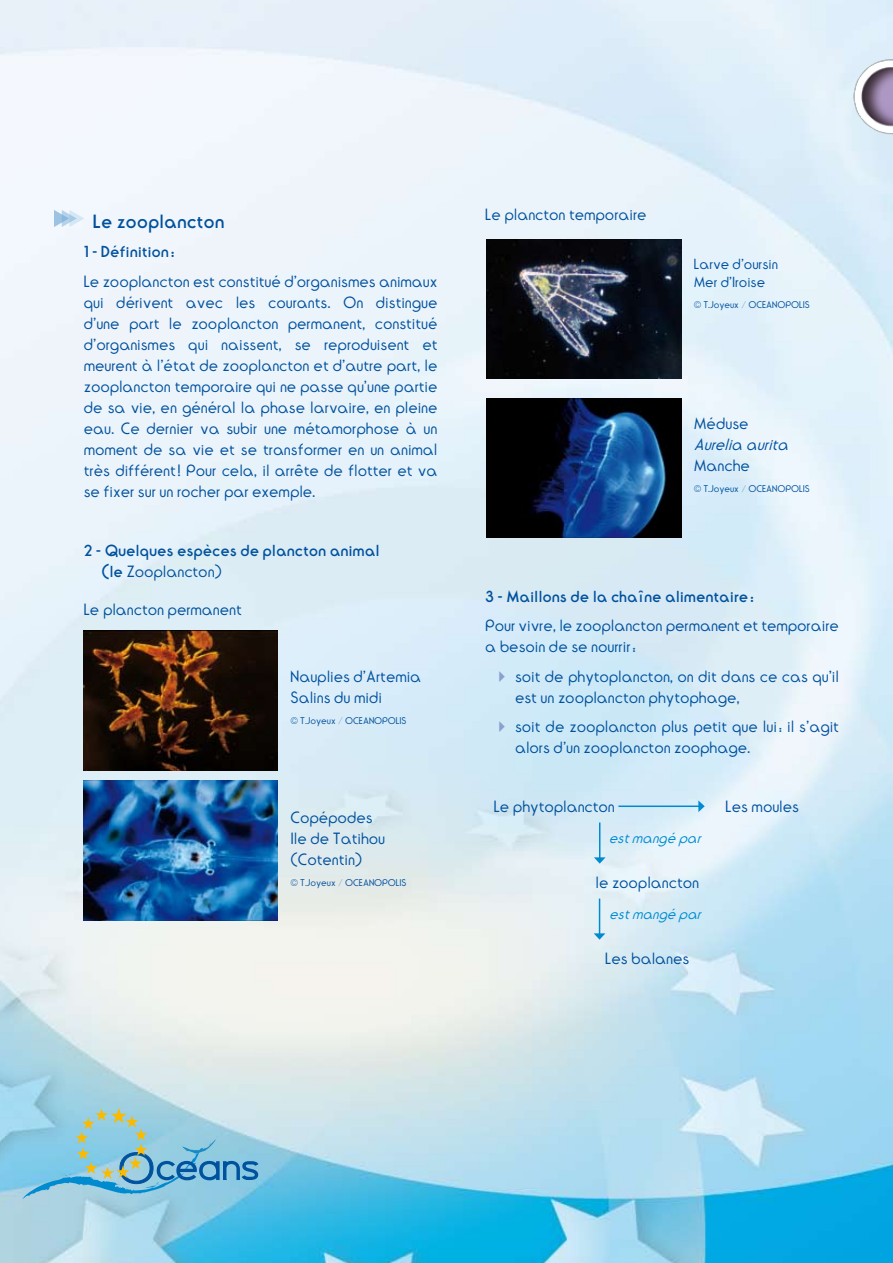
<style>
.page{position:relative;width:893px;height:1263px;background:#fff}
.page>*{position:absolute;margin:0;border:0;box-sizing:border-box;transform-origin:0 0}
.t1{font:500 18px "Ronda";color:#00519e}
.t2{font:300 15px/21px "Ronda";color:#00519e}
.t3{font:500 15px/21px "Ronda";color:#00519e}
.t4{font:italic 300 15px "Ronda";color:#00519e}
.t5{font:300 13.5px/18px "Ronda";color:#00519e}
.t6{font:italic 300 13.5px "Ronda";color:#008bd0}
.t7{font:300 9px "Ronda";color:#00519e}
.s1{font-weight:300}
</style>
<div class="page">
<img style="left:0;top:0;width:893px;height:1263px">
<svg style="left:22px;top:1108px;width:236px;height:91px;background:#8ac3d7"></svg>
<img style="left:851px;top:54px;width:42px;height:87px">
<svg style="left:54px;top:210px;width:30px;height:17px"></svg>
<hr style="left:618px;top:805px;width:81px;height:2px;background:#008bd0">
<svg style="left:698px;top:800px;width:7px;height:12px"></svg>
<hr style="left:599px;top:822px;width:1px;height:36px;background:#008bd0">
<svg style="left:594px;top:857px;width:12px;height:7px"></svg>
<hr style="left:599px;top:898px;width:1px;height:36px;background:#008bd0">
<svg style="left:594px;top:933px;width:11px;height:7px"></svg>
<img style="left:84px;top:631px;width:194px;height:139px">
<img style="left:487px;top:239px;width:194px;height:140px">
<img style="left:84px;top:780px;width:194px;height:140px">
<img style="left:487px;top:398px;width:194px;height:140px">
<svg style="left:499px;top:671px;width:6px;height:11px"></svg>
<svg style="left:499px;top:721px;width:6px;height:11px"></svg>
<p class="t1" style="left:93px;top:210px;width:133px">Le zooplancton</p>
<p class="t3" style="left:84px;top:241px;width:92px">1 - Définition:</p>
<p class="t2" style="left:84px;top:271px;width:355px;text-align:justify">Le zooplancton est constitué d’organismes animaux qui dérivent avec les courants. On distingue d’une part le zooplancton permanent, constitué d’organismes qui naissent, se reproduisent et meurent à l’état de zooplancton et d’autre part, le zooplancton temporaire qui ne passe qu’une partie de sa vie, en général la phase larvaire, en pleine eau. Ce dernier va subir une métamorphose à un moment de sa vie et se transformer en un animal très différent! Pour cela, il arrête de flotter et va se fixer sur un rocher par exemple.</p>
<p class="t3" style="left:102px;top:540px;width:279px;text-indent:-18px">2 - Quelques espèces de plancton animal (le <span class="s1">Zooplancton)</span></p>
<p class="t2" style="left:84px;top:599px;width:160px">Le plancton permanent</p>
<p class="t2" style="left:291px;top:666px;width:132px">Nauplies d’Artemia<br>Salins du midi</p>
<p class="t7" style="left:291px;top:715px;width:117px">© T.Joyeux / OCEANOPOLIS</p>
<p class="t2" style="left:291px;top:808px;width:96px">Copépodes<br>Ile de Tatihou (Cotentin)</p>
<p class="t7" style="left:291px;top:878px;width:117px">© T.Joyeux / OCEANOPOLIS</p>
<p class="t2" style="left:485px;top:204px;width:163px">Le plancton temporaire</p>
<p class="t5" style="left:694px;top:255px;width:86px">Larve d’oursin<br>Mer d’Iroise</p>
<p class="t7" style="left:694px;top:299px;width:117px">© T.Joyeux / OCEANOPOLIS</p>
<p class="t2" style="left:694px;top:413px;width:56px">Méduse</p>
<p class="t4" style="left:694px;top:435px;width:101px">Aurelia aurita</p>
<p class="t2" style="left:694px;top:455px;width:58px">Manche</p>
<p class="t7" style="left:694px;top:483px;width:117px">© T.Joyeux / OCEANOPOLIS</p>
<p class="t3" style="left:485px;top:586px;width:270px">3 - Maillons de la chaîne alimentaire:</p>
<p class="t2" style="left:485px;top:615px;width:355px">Pour vivre, le zooplancton permanent et temporaire a besoin de se nourrir:</p>
<p class="t2" style="left:515px;top:666px;width:325px">soit de phytoplancton, on dit dans ce cas qu’il est un zooplancton phytophage,</p>
<p class="t2" style="left:515px;top:716px;width:325px">soit de zooplancton plus petit que lui : il s’agit alors d’un zooplancton zoophage.</p>
<p class="t2" style="left:494px;top:796px;width:123px">Le phytoplancton</p>
<p class="t2" style="left:725px;top:796px;width:75px">Les moules</p>
<p class="t6" style="left:609px;top:829px;width:98px">estmangépar</p>
<p class="t2" style="left:595px;top:872px;width:105px">le zooplancton</p>
<p class="t6" style="left:609px;top:905px;width:98px">estmangépar</p>
<p class="t2" style="left:605px;top:948px;width:86px">Les balanes</p>
</div>
